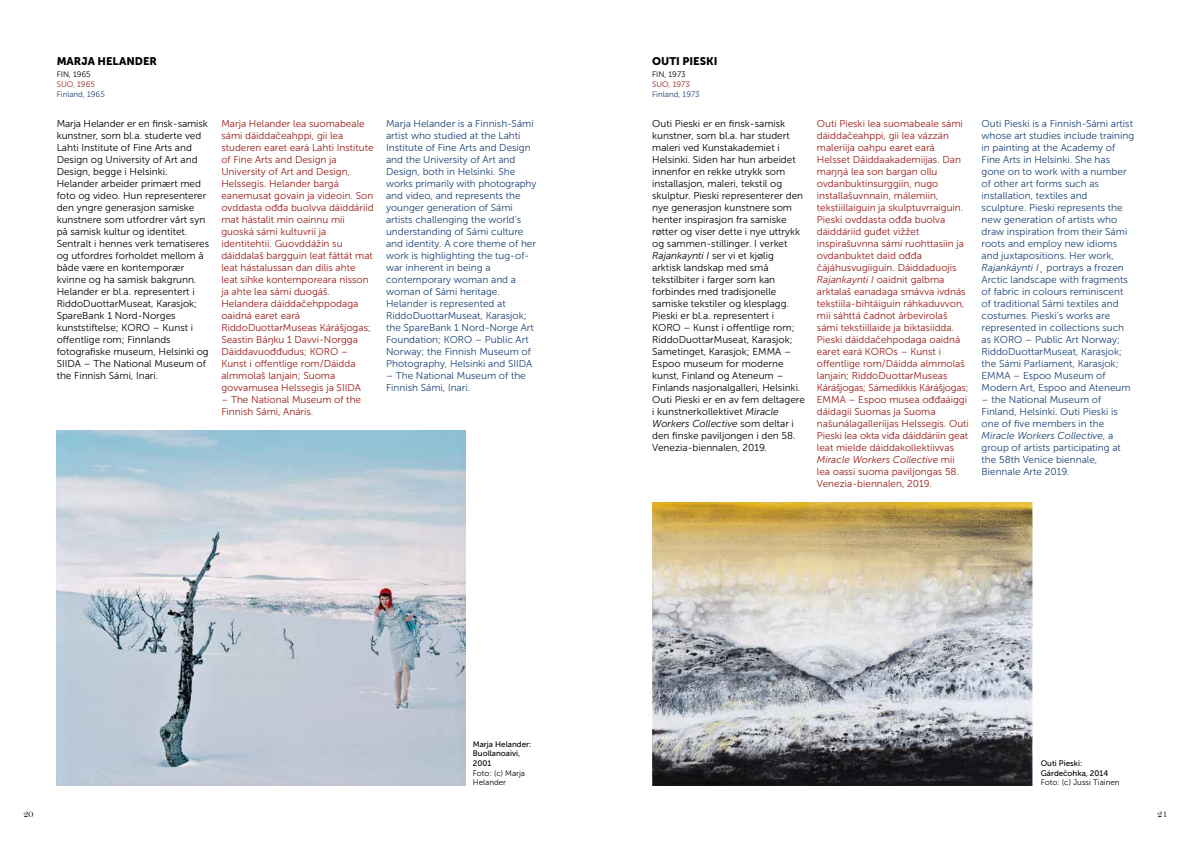
<style>
.page{position:relative;width:1191px;height:842px;background:#fff}
.page>*{position:absolute;margin:0;border:0;box-sizing:border-box;transform-origin:0 0}
.t1{font:11px "Museo Sans 900";color:#000}
.t2{font:10px/12px "Museo Sans 300";color:#9b1c18}
.t3{font:10px/12px "Museo Sans 300";color:#1c4378}
.t4{font:10px/12px "Museo Sans 300";color:#000}
.t5{font:10px "Bell";color:#000}
.t6{font:8px/9.6px "Museo Sans 300";color:#000}
.t7{font:8px/9.6px "Museo Sans 500";color:#000}
.t8{font:8px "Museo Sans 300";color:#1c4378}
.t9{font:8px "Museo Sans 300";color:#9b1c18}
.s1{font-style:italic}
</style>
<div class="page">
<img style="left:57px;top:430px;width:409px;height:355px">
<img style="left:652px;top:502px;width:380px;height:283px">
<p class="t1" style="left:57px;top:55px;width:102px">MARJA HELANDER</p>
<p class="t6" style="left:57px;top:70px;width:36px">FIN, 1965</p>
<p class="t9" style="left:57px;top:80px;width:40px">SUO, 1965</p>
<p class="t8" style="left:57px;top:90px;width:50px">Finland, 1965</p>
<p class="t4" style="left:57px;top:117px;width:154px">Marja Helander er en finsk-samisk kunstner, som bl.a. studerte ved<br>Lahti Institute of Fine Arts and<br>Design og University of Art and<br>Design, begge i Helsinki.<br>Helander arbeider primært med foto og video. Hun representerer den yngre generasjon samiske kunstnere som utfordrer vårt syn på samisk kultur og identitet.<br>Sentralt i hennes verk tematiseres og utfordres forholdet mellom å både være en kontemporær kvinne og ha samisk bakgrunn.<br>Helander er bl.a. representert i<br>RiddoDuottarMuseat, Karasjok;<br>SpareBank 1 Nord-Norges kunststiftelse; KORO – Kunst i offentlige rom; Finnlands fotografiske museum, Helsinki og<br>SIIDA – The National Museum of the Finnish Sámi, Inari.</p>
<p class="t2" style="left:221px;top:117px;width:154px">Marja Helander lea suomabeale sámi dáiddačeahppi, gii lea studeren earet eará Lahti Institute of Fine Arts and Design ja<br>University of Art and Design,<br>Helssegis. Helander bargá eanemusat govain ja videoin. Son ovddasta ođđa buolvva dáiddáriid mat hástalit min oainnu mii guoská sámi kultuvrii ja identitehtii. Guovddážin su dáiddalaš bargguin leat fáttát mat leat hástalussan dan dilis ahte leat sihke kontemporeara nisson ja ahte lea sámi duogáš.<br>Helandera dáiddačehppodaga oaidná earet eará<br>RiddoDuottarMuseas Kárášjogas;<br>Seastin Báŋku 1 Davvi-Norgga<br>Dáiddavuođđudus; KORO –<br>Kunst i offentlige rom/Dáidda almmolaš lanjain; Suoma govvamusea Helssegis ja SIIDA</p>
<p class="t2" style="left:221px;top:393px;width:141px">– The National Museum of the<br>Finnish Sámi, Anáris.</p>
<p class="t3" style="left:386px;top:117px;width:152px">Marja Helander is a Finnish-Sámi artist who studied at the Lahti<br>Institute of Fine Arts and Design and the University of Art and<br>Design, both in Helsinki. She works primarily with photography and video, and represents the younger generation of Sámi artists challenging the world’s understanding of Sámi culture and identity. A core theme of her work is highlighting the tug-of&shy;war inherent in being a contemporary woman and a woman of Sámi heritage.<br>Helander is represented at<br>RiddoDuottarMuseat, Karasjok; the SpareBank 1 Nord-Norge Art<br>Foundation; KORO – Public Art<br>Norway; the Finnish Museum of<br>Photography, Helsinki and SIIDA</p>
<p class="t3" style="left:386px;top:369px;width:141px">– The National Museum of the<br>Finnish Sámi, Inari.</p>
<p class="t7" style="left:473px;top:739px;width:60px">Marja Helander:<br>Buollanoaivi,<br>2001</p>
<p class="t6" style="left:473px;top:768px;width:54px">Foto: (c) Marja<br>Helander</p>
<p class="t1" style="left:652px;top:55px;width:67px">OUTI PIESKI</p>
<p class="t6" style="left:652px;top:70px;width:35px">FIN, 1973</p>
<p class="t9" style="left:652px;top:80px;width:39px">SUO, 1973</p>
<p class="t8" style="left:652px;top:90px;width:49px">Finland, 1973</p>
<p class="t4" style="left:652px;top:117px;width:154px">Outi Pieski er en finsk-samisk kunstner, som bl.a. har studert maleri ved Kunstakademiet i<br>Helsinki. Siden har hun arbeidet innenfor en rekke utrykk som installasjon, maleri, tekstil og skulptur. Pieski representerer den nye generasjon kunstnere som henter inspirasjon fra samiske røtter og viser dette i nye uttrykk og sammen-stillinger. I verket<br><span class="s1">Rajankaynti I</span> ser vi et kjølig arktisk landskap med små tekstilbiter i farger som kan forbindes med tradisjonelle samiske tekstiler og klesplagg.<br>Pieski er bl.a. representert i<br>KORO – Kunst i offentlige rom;<br>RiddoDuottarMuseat, Karasjok;<br>Sametinget, Karasjok; EMMA –<br>Espoo museum for moderne kunst, Finland og Ateneum –<br>Finlands nasjonalgalleri, Helsinki.<br>Outi Pieski er en av fem deltagere i kunstnerkollektivet <span class="s1">Miracle<br>Workers Collective</span> som deltar i den finske paviljongen i den 58.<br>Venezia-biennalen, 2019.</p>
<p class="t2" style="left:817px;top:117px;width:153px">Outi Pieski lea suomabeale sámi dáiddačeahppi, gii lea vázzán maleriija oahpu earet eará<br>Helsset Dáiddaakademiijas. Dan maŋŋá lea son bargan ollu ovdanbuktinsurggiin, nugo installašuvnnain, málemiin, tekstiillaiguin ja skulptuvrraiguin.<br>Pieski ovddasta ođđa buolva dáiddáriid guđet vižžet inspirašuvnna sámi ruohttasiin ja ovdanbuktet daid ođđa čájáhusvugiiguin. Dáiddaduojis<br><span class="s1">Rajankaynti I</span> oaidnit galbma arktalaš eanadaga smávva ivdnás tekstiila-bihtáiguin ráhkaduvvon, mii sáhttá čadnot árbevirolaš sámi tekstiillaide ja biktasiidda.<br>Pieski dáiddačehpodaga oaidná earet eará KOROs – Kunst i offentlige rom/Dáidda almmolaš lanjain; RiddoDuottarMuseas<br>Kárášjogas; Sámedikkis Kárášjogas;<br>EMMA – Espoo musea ođđaáiggi dáidagii Suomas ja Suoma našunálagalleriijas Helssegis. Outi<br>Pieski lea okta viđa dáiddáriin geat leat mielde dáiddakollektiivvas<br><span class="s1">Miracle Workers Collective</span> mii lea oassi suoma paviljongas 58.<br>Venezia-biennalen, 2019.</p>
<p class="t3" style="left:981px;top:117px;width:154px">Outi Pieski is a Finnish-Sámi artist whose art studies include training in painting at the Academy of<br>Fine Arts in Helsinki. She has gone on to work with a number of other art forms such as installation, textiles and sculpture. Pieski represents the new generation of artists who draw inspiration from their Sámi roots and employ new idioms and juxtapositions. Her work,<br><span class="s1">Rajankäynti I</span>¸ portrays a frozen<br>Arctic landscape with fragments of fabric in colours reminiscent of traditional Sámi textiles and costumes. Pieski’s works are represented in collections such as KORO – Public Art Norway;<br>RiddoDuottarMuseat, Karasjok; the Sámi Parliament, Karasjok;<br>EMMA – Espoo Museum of<br>Modern Art, Espoo and Ateneum</p>
<p class="t3" style="left:981px;top:393px;width:141px">– the National Museum of<br>Finland, Helsinki. Outi Pieski is one of five members in the<br><span class="s1">Miracle Workers Collective</span>, a group of artists participating at the 58th Venice biennale,<br>Biennale Arte 2019.</p>
<p class="t7" style="left:1040px;top:758px;width:69px">Outi Pieski:<br>Gárdečohka, 2014</p>
<p class="t6" style="left:1040px;top:778px;width:80px">Foto: (c) Jussi Tiainen</p>
<p class="t5" style="left:23px;top:808px;width:11px">20</p>
<p class="t5" style="left:1157px;top:808px;width:11px">21</p>
</div>
